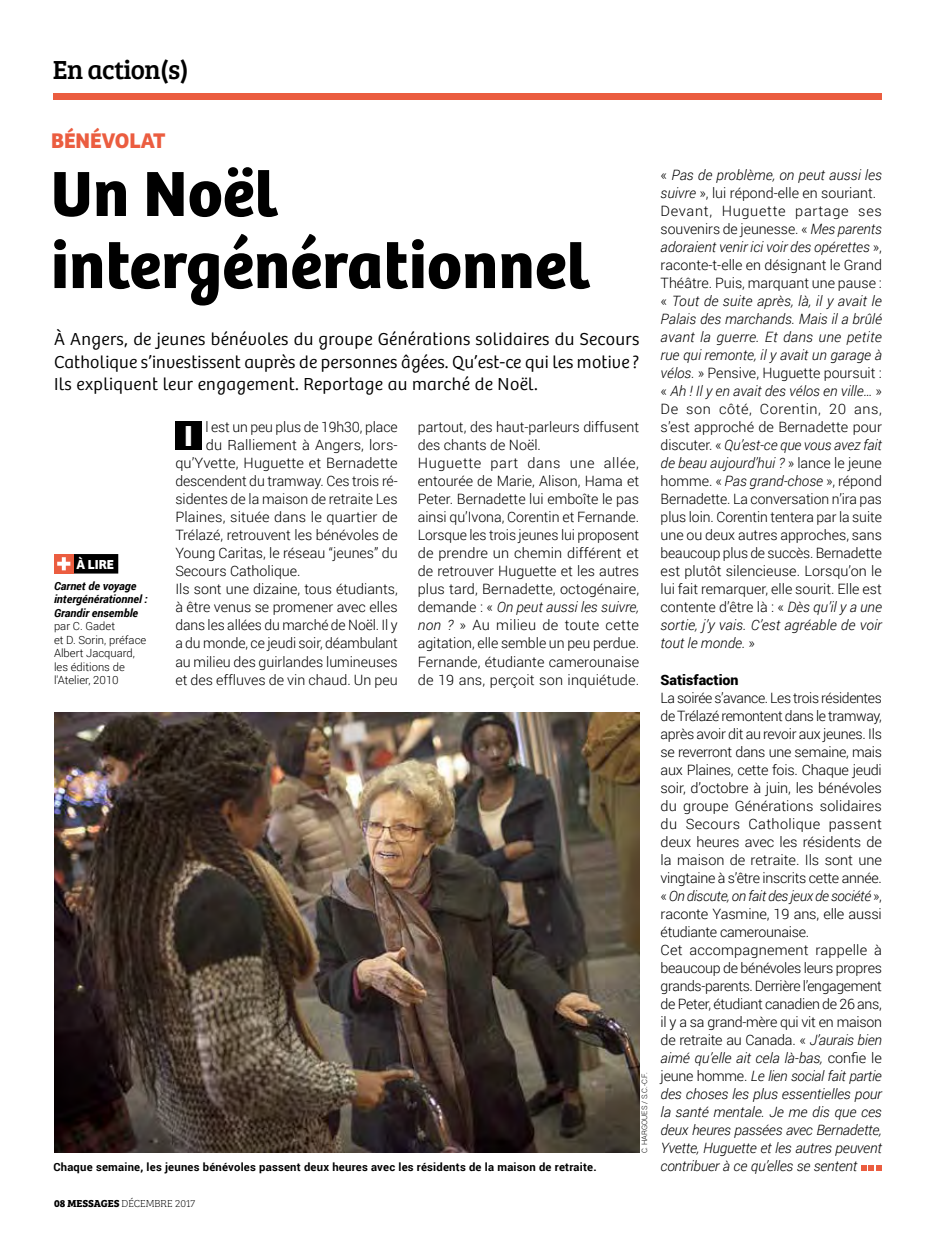
<style>
.page{position:relative;width:936px;height:1234px;background:#fff}
.page>*{position:absolute;margin:0;border:0;box-sizing:border-box;transform-origin:0 0}
.t1{font:700 66px/72px "Bree";letter-spacing:.01em;color:#000}
.t2{font:700 30px "Bree";color:#fff}
.t3{font:27px "Bree Serif";letter-spacing:-.025em;color:#000}
.t4{font:700 21.9px "Bree";color:#eb5d40}
.t5{font:300 18px/22.5px "Bree";letter-spacing:.02em;color:#000;text-align:justify}
.t6{font:300 14.25px/18px "Roboto";color:#000}
.t7{font:300 14.25px/18px "Roboto";letter-spacing:-.02em;color:#000}
.t8{font:900 14.25px "Roboto";color:#000}
.t9{font:700 13.5px "Bree";color:#fff}
.t10{font:700 11.25px "Roboto";letter-spacing:.02em;color:#000}
.t11{font:300 11.25px/13.5px "Roboto";color:#000}
.t12{font:italic 700 11.25px/13.5px "Roboto";color:#000}
.t13{font:10.5px "Bree Serif Th";color:#000}
.t14{font:300 7.5px "Roboto";color:#000}
.s1{font-style:italic}
.s2{font-family:"Bree Serif";font-weight:700}
</style>
<div class="page">
<img style="left:54px;top:712px;width:585px;height:440px">
<div style="left:54px;top:94px;width:827px;height:6px;background:#eb5d40"></div>
<div style="left:175px;top:421px;width:27px;height:29px;background:#000"></div>
<div style="left:72px;top:554px;width:46px;height:19px;background:#000"></div>
<div style="left:54px;top:554px;width:20px;height:19px;background:#eb5d40"></div>
<svg style="left:57px;top:557px;width:13px;height:13px"></svg>
<svg style="left:861px;top:1165px;width:20px;height:5px"></svg>
<hr style="left:935px;top:0;width:1px;height:656px;background:#f2eee7">
<h3 class="t3" style="left:53px;top:50px;width:137px">En action(s)</h3>
<h3 class="t4" style="left:51px;top:128px;width:65px">Bénévolat</h3>
<h1 class="t1" style="left:51px;top:158px;width:540px">Un Noël intergénérationnel</h1>
<p class="t5" style="left:54px;top:328px;width:587px">À Angers, de jeunes bénévoles du groupe Générations solidaires du Secours Catholique s’investissent auprès de personnes âgées. Qu’est-ce qui les motive ?<br>I ls expliquent leur engagement. Reportage au marché de Noël.</p>
<p class="t9" style="left:76px;top:556px;width:39px">À LIRE</p>
<p class="t12" style="left:54px;top:578px;width:95px">Carnet de voyage intergénérationnel :<br>Grandir ensemble</p>
<p class="t11" style="left:54px;top:619px;width:94px">par C. Gadet<br>et D. Sorin, préface<br>Albert Jacquard, les éditions de l'Atelier, 2010</p>
<h2 class="t2" style="left:184px;top:418px;width:10px">I</h2>
<p class="t6" style="left:205px;top:417px;width:194px">l est un peu plus de 19h30, place</p>
<p class="t6" style="left:206px;top:435px;width:193px">du Ralliement à Angers, lors-</p>
<p class="t6" style="left:175px;top:453px;width:224px">qu’Yvette, Huguette et Bernadette</p>
<p class="t6" style="left:175px;top:471px;width:224px">descendent du tramway. Ces trois ré-</p>
<p class="t6" style="left:175px;top:489px;width:224px">sidentes de la maison de retraite Les</p>
<p class="t6" style="left:175px;top:507px;width:224px">Plaines, située dans le quartier de</p>
<p class="t6" style="left:175px;top:525px;width:224px">Trélazé, retrouvent les bénévoles de</p>
<p class="t6" style="left:175px;top:543px;width:224px">Young Caritas, le réseau “jeunes” du</p>
<p class="t6" style="left:175px;top:561px;width:127px">Secours Catholique.</p>
<p class="t6" style="left:175px;top:579px;width:224px">Ils sont une dizaine, tous étudiants,</p>
<p class="t6" style="left:175px;top:597px;width:224px">à être venus se promener avec elles</p>
<p class="t6" style="left:175px;top:615px;width:224px">dans les allées du marché de Noël. Il y</p>
<p class="t6" style="left:175px;top:633px;width:224px">a du monde, ce jeudi soir, déambulant</p>
<p class="t6" style="left:175px;top:651px;width:224px">au milieu des guirlandes lumineuses</p>
<p class="t6" style="left:175px;top:669px;width:224px">et des effluves de vin chaud. Un peu</p>
<p class="t6" style="left:418px;top:417px;width:223px">partout, des haut-parleurs diffusent des chants de Noël.<br>Huguette part dans une allée, entourée de Marie, Alison, Hama et Peter. Bernadette lui emboîte le pas ainsi qu’Ivona, Corentin et Fernande.<br>Lorsque les trois jeunes lui proposent de prendre un chemin différent et de retrouver Huguette et les autres plus tard, Bernadette, octogénaire, demande : « <span class="s1">On peut aussi les suivre, non ?</span> » Au milieu de toute cette agitation, elle semble un peu perdue.<br>Fernande, étudiante camerounaise de 19 ans, perçoit son inquiétude.</p>
<p class="t14" style="left:639px;top:1153px;width:82px;rotate:-90deg">C. HARGOUES / S.C.-C.F.</p>
<p class="t10" style="left:53px;top:1158px;width:544px">Chaque semaine, les jeunes bénévoles passent deux heures avec les résidents de la maison de retraite.</p>
<p class="t13" style="left:54px;top:1195px;width:142px"><span class="s2">08 MESSAGES</span> DÉCEMBRE 2017</p>
<p class="t6" style="left:660px;top:165px;width:223px">« <span class="s1">Pas de problème, on peut aussi les suivre</span> », lui répond-elle en souriant.<br>Devant, Huguette partage ses souvenirs de jeunesse. « <span class="s1">Mes parents adoraient venir ici voir des opérettes</span> », raconte-t-elle en désignant le Grand Théâtre. Puis, marquant une pause : « <span class="s1">Tout de suite après, là, il y avait le Palais des marchands. Mais il a brûlé avant la guerre. Et dans une petite rue qui remonte, il y avait un garage à vélos.</span> » Pensive, Huguette poursuit : « <span class="s1">Ah ! Il y en avait des vélos en ville…</span> » De son côté, Corentin, 20 ans, s’est approché de Bernadette pour discuter. « <span class="s1">Qu’est-ce que vous avez fait de beau aujourd’hui ?</span> » lance le jeune homme. « <span class="s1">Pas grand-chose</span> », répond Bernadette. La conversation n’ira pas plus loin. Corentin tentera par la suite une ou deux autres approches, sans beaucoup plus de succès. Bernadette est plutôt silencieuse. Lorsqu’on le lui fait remarquer, elle sourit. Elle est contente d’être là : « <span class="s1">Dès qu’il y a une sortie, j’y vais. C’est agréable de voir tout le monde.</span> »</p>
<p class="t8" style="left:660px;top:669px;width:79px">Satisfaction</p>
<p class="t7" style="left:660px;top:687px;width:223px">La soirée s’avance. Les trois résidentes de Trélazé remontent dans le tramway, après avoir dit au revoir aux jeunes. Ils se reverront dans une semaine, mais aux Plaines, cette fois. Chaque jeudi soir, d’octobre à juin, les bénévoles du groupe Générations solidaires du Secours Catholique passent deux heures avec les résidents de la maison de retraite. Ils sont une vingtaine à s’être inscrits cette année. « <span class="s1">On discute, on fait des jeux de société</span> », raconte Yasmine, 19 ans, elle aussi étudiante camerounaise.<br>Cet accompagnement rappelle à beaucoup de bénévoles leurs propres grands-parents. Derrière l’engagement de Peter, étudiant canadien de 26 ans, il y a sa grand-mère qui vit en maison de retraite au Canada. « <span class="s1">J’aurais bien aimé qu’elle ait cela là-bas,</span> confie le jeune homme. <span class="s1">Le lien social fait partie des choses les plus essentielles pour la santé mentale. Je me dis que ces deux heures passées avec Bernadette, Yvette, Huguette et les autres peuvent contribuer à ce qu’elles se sentent</span></p>
</div>
